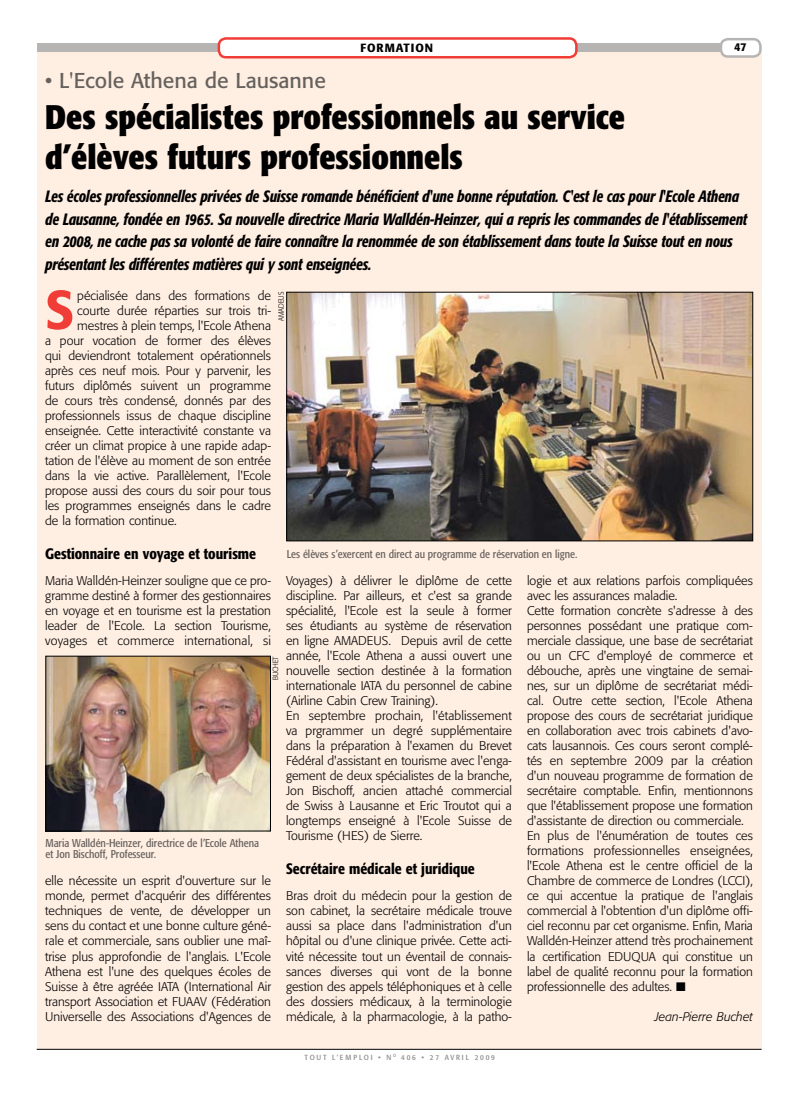
<style>
.page{position:relative;width:798px;height:1099px;background:#fff}
.page>*{position:absolute;margin:0;border:0;box-sizing:border-box;transform-origin:0 0}
.t1{font:500 53.88px "Formata";color:#f13d37;scale:.96 1}
.t2{font:700 condensed 33.75px/40.5px "Formata";color:#000}
.t3{font:21.25px "Formata";color:#66615d}
.t4{font:italic 500 condensed 16.25px/22.5px "Formata";letter-spacing:-.01em;color:#000;scale:.9 1}
.t5{font:500 condensed 15px "Formata";color:#000}
.t6{font:300 12.5px/15px "Formata";color:#000;text-align:justify}
.t7{font:italic 300 12.5px "Formata";color:#000}
.t8{font:500 condensed 11.75px "Formata";letter-spacing:.07em;color:#000;scale:1.11 1}
.t9{font:condensed 11.25px/11.6px "Formata";color:#66615d}
.t10{font:500 11.25px "Formata";color:#000}
.t11{font:300 7.5px "Formata";letter-spacing:-.01em;color:#000;scale:.9 1}
.t12{font:condensed 7.25px "Formata";letter-spacing:.22em;color:#8c8886;scale:1.11 1}
</style>
<div class="page">
<div style="left:36px;top:44px;width:725px;height:1005px;background:#ffeee2"></div>
<div style="left:37px;top:43px;width:694px;height:9px;background:#b7b5b4"></div>
<div style="left:219px;top:38px;width:357px;height:19px;background:#fff;border-radius:7px"></div>
<div style="left:217px;top:37px;width:360px;height:21px;border:2px solid #f13d37;border-radius:7px"></div>
<div style="left:720px;top:39px;width:40px;height:18px;background:#fff;border-radius:7px"></div>
<div style="left:719px;top:38px;width:42px;height:20px;border:2px solid #b7b5b4;border-radius:7px"></div>
<hr style="left:37px;top:1048px;width:724px;height:1px;background:#000">
<img style="left:288px;top:294px;width:462px;height:245px">
<div style="left:286px;top:292px;width:466px;height:249px;border:1px solid #000"></div>
<img style="left:47px;top:658px;width:222px;height:171px">
<div style="left:45px;top:656px;width:226px;height:175px;border:1px solid #000"></div>
<p class="t8" style="left:360px;top:41px;width:67px">formation</p>
<p class="t10" style="left:733px;top:41px;width:14px">47</p>
<h3 class="t3" style="left:45px;top:68px;width:282px">• L'Ecole Athena de Lausanne</h3>
<h2 class="t2" style="left:45px;top:96px;width:581px">Des spécialistes professionnels au service d’élèves futurs professionnels</h2>
<p class="t4" style="left:45px;top:185px;width:781px">Les écoles professionnelles privées de Suisse romande bénéficient d'une bonne réputation. C'est le cas pour l'Ecole Athena de Lausanne, fondée en 1965. Sa nouvelle directrice Maria Walldén-Heinzer, qui a repris les commandes de l'établissement en 2008, ne cache pas sa volonté de faire connaître la renommée de son établissement dans toute la Suisse tout en nous présentant les différentes matières qui y sont enseignées.</p>
<h1 class="t1" style="left:45px;top:277px;width:32px">S</h1>
<p class="t6" style="left:77px;top:288px;width:195px">pécialisée dans des formations de</p>
<p class="t11" style="left:277px;top:321px;width:34px;rotate:-90deg">AMADEUS</p>
<p class="t6" style="left:77px;top:303px;width:195px">courte durée réparties sur trois tri-</p>
<p class="t6" style="left:77px;top:318px;width:195px">mestres à plein temps, l'Ecole Athena</p>
<p class="t6" style="left:45px;top:333px;width:227px">a pour vocation de former des élèves</p>
<p class="t6" style="left:45px;top:348px;width:227px">qui deviendront totalement opérationnels</p>
<p class="t6" style="left:45px;top:363px;width:227px">après ces neuf mois. Pour y parvenir, les</p>
<p class="t6" style="left:45px;top:378px;width:227px">futurs diplômés suivent un programme</p>
<p class="t6" style="left:45px;top:393px;width:227px">de cours très condensé, donnés par des</p>
<p class="t6" style="left:45px;top:408px;width:227px">professionnels issus de chaque discipline</p>
<p class="t6" style="left:45px;top:423px;width:227px">enseignée. Cette interactivité constante va</p>
<p class="t6" style="left:45px;top:438px;width:227px">créer un climat propice à une rapide adap-</p>
<p class="t6" style="left:45px;top:453px;width:227px">tation de l'élève au moment de son entrée</p>
<p class="t6" style="left:45px;top:468px;width:227px">dans la vie active. Parallèlement, l'Ecole</p>
<p class="t6" style="left:45px;top:483px;width:227px">propose aussi des cours du soir pour tous</p>
<p class="t6" style="left:45px;top:498px;width:227px">les programmes enseignés dans le cadre</p>
<p class="t6" style="left:45px;top:513px;width:133px">de la formation continue.</p>
<p class="t5" style="left:45px;top:544px;width:212px">Gestionnaire en voyage et tourisme</p>
<p class="t6" style="left:45px;top:573px;width:227px">Maria Walldén-Heinzer souligne que ce pro&shy;gramme destiné à former des gestionnaires en voyage et en tourisme est la prestation leader de l'Ecole. La section Tourisme, voyages et commerce international, si</p>
<p class="t9" style="left:286px;top:548px;width:292px">Les élèves s’exercent en direct au programme de réservation en ligne.</p>
<p class="t6" style="left:286px;top:573px;width:227px;text-align:left">Voyages) à délivrer le diplôme de cette discipline. Par ailleurs, et c'est sa grande spécialité, l'Ecole est la seule à former ses étudiants au système de réservation en ligne AMADEUS. Depuis avril de cette année, l'Ecole Athena a aussi ouvert une nouvelle section destinée à la formation internationale IATA du personnel de cabine (Airline Cabin Crew Training).<br>En septembre prochain, l'établissement va prgrammer un degré supplémentaire dans la préparation à l'examen du Brevet Fédéral d'assistant en tourisme avec l'enga&shy;gement de deux spécialistes de la branche, Jon Bischoff, ancien attaché commercial de Swiss à Lausanne et Eric Troutot qui a longtemps enseigné à l'Ecole Suisse de Tourisme (HES) de Sierre.</p>
<p class="t5" style="left:286px;top:859px;width:190px">Secrétaire médicale et juridique</p>
<p class="t6" style="left:286px;top:888px;width:227px">Bras droit du médecin pour la gestion de son cabinet, la secrétaire médicale trouve aussi sa place dans l'administration d'un hôpital ou d'une clinique privée. Cette acti&shy;vité nécessite tout un éventail de connais&shy;sances diverses qui vont de la bonne gestion des appels téléphoniques et à celle des dossiers médicaux, à la terminologie médicale, à la pharmacologie, à la patho-</p>
<p class="t6" style="left:527px;top:573px;width:227px;text-align:left">logie et aux relations parfois compliquées avec les assurances maladie.<br>Cette formation concrète s'adresse à des personnes possédant une pratique com&shy;merciale classique, une base de secrétariat ou un CFC d'employé de commerce et débouche, après une vingtaine de semai&shy;nes, sur un diplôme de secrétariat médi&shy;cal. Outre cette section, l'Ecole Athena propose des cours de secrétariat juridique en collaboration avec trois cabinets d'avo&shy;cats lausannois. Ces cours seront complé&shy;tés en septembre 2009 par la création d'un nouveau programme de formation de secrétaire comptable. Enfin, mentionnons que l'établissement propose une formation d'assistante de direction ou commerciale.<br>En plus de l'énumération de toutes ces formations professionnelles enseignées, l'Ecole Athena est le centre officiel de la Chambre de commerce de Londres (LCCI), ce qui accentue la pratique de l'anglais commercial à l'obtention d'un diplôme offi&shy;ciel reconnu par cet organisme. Enfin, Maria Walldén-Heinzer attend très prochainement la certification EDUQUA qui constitue un label de qualité reconnu pour la formation professionnelle des adultes. ■</p>
<p class="t7" style="left:654px;top:1008px;width:100px">Jean-Pierre Buchet</p>
<p class="t11" style="left:271px;top:680px;width:27px;rotate:-90deg">buchet</p>
<p class="t9" style="left:45px;top:837px;width:215px">Maria Walldén-Heinzer, directrice de l’Ecole Athena et Jon Bischoff, Professeur.</p>
<p class="t6" style="left:45px;top:873px;width:227px">elle nécessite un esprit d'ouverture sur le monde, permet d'acquérir des différentes techniques de vente, de développer un sens du contact et une bonne culture géné&shy;rale et commerciale, sans oublier une maî&shy;trise plus approfondie de l'anglais. L'Ecole Athena est l'une des quelques écoles de Suisse à être agréée IATA (International Air transport Association et FUAAV (Fédération Universelle des Associations d'Agences de</p>
<p class="t12" style="left:304px;top:1052px;width:173px">tout l’emploi • n <sup>o</sup> 406 • 27 avril 2009</p>
</div>
